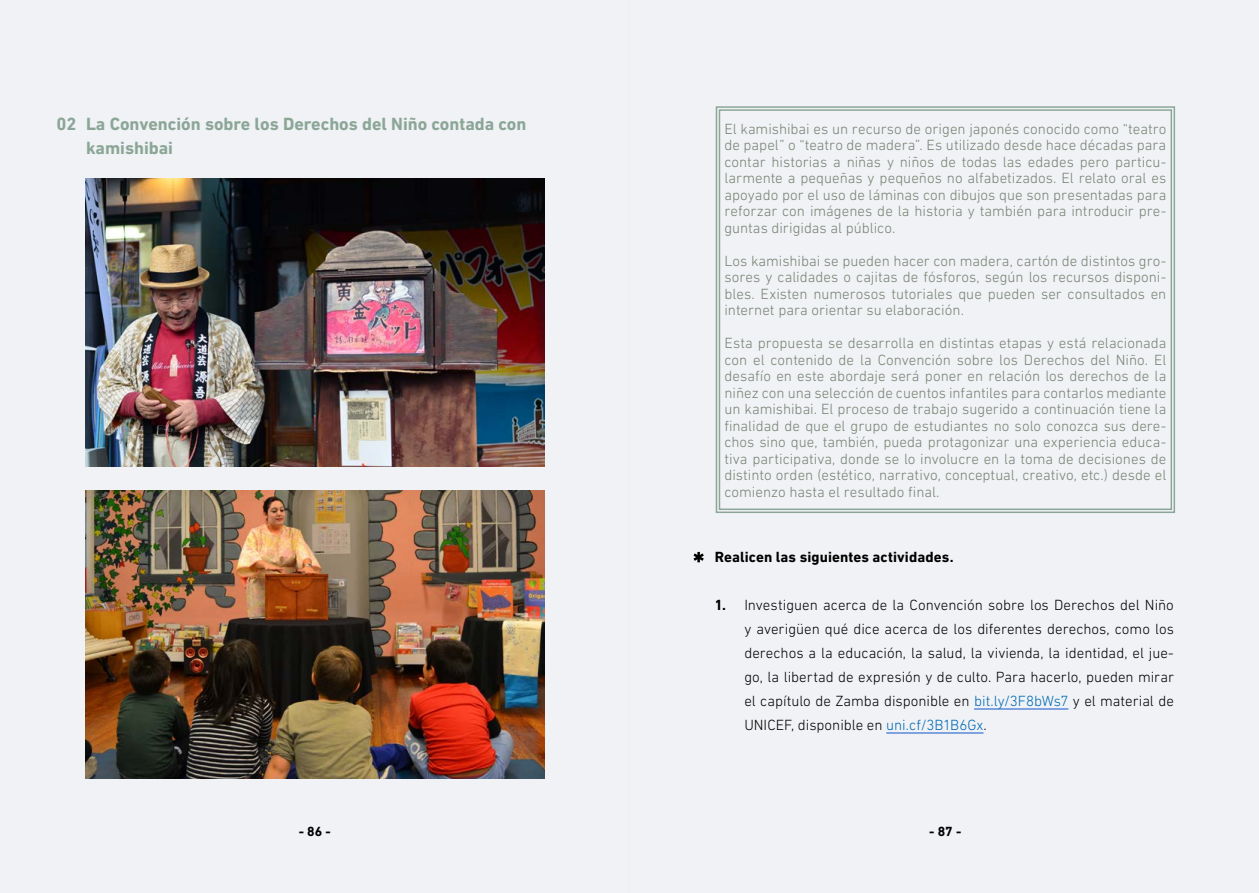
<style>
.page{position:relative;width:1259px;height:893px;background:#fff}
.page>*{position:absolute;margin:0;border:0;box-sizing:border-box;transform-origin:0 0}
.t1{font:700 18px/24px "DIN Next LT Pro";color:#8ba697}
.t2{font:300 15px/16.5px "DIN Next LT Pro";color:#778273;text-align:justify}
.t3{font:300 15px/24px "DIN Next LT Pro";letter-spacing:-.005em;color:#000;text-align:justify}
.t4{font:700 15px "DIN Next LT Pro";letter-spacing:.005em;color:#000}
.t5{font:700 13.5px "DIN Next LT Pro";color:#000}
.s1{font-weight:700}
.s2{color:#0069b4}
</style>
<div class="page">
<div style="left:0;top:0;width:629px;height:893px;background:#eaedf1"></div>
<div style="left:629px;top:0;width:630px;height:893px;background:#eaedf1"></div>
<hr style="left:974px;top:709px;width:94px;height:1px;background:#15c">
<hr style="left:886px;top:733px;width:97px;height:1px;background:#15c">
<img style="left:85px;top:178px;width:459px;height:288px">
<img style="left:85px;top:490px;width:459px;height:288px">
<svg style="left:715px;top:106px;width:460px;height:407px"></svg>
<svg style="left:693px;top:552px;width:11px;height:10px"></svg>
<p class="t1" style="left:86px;top:112px;width:442px">La Convención sobre los Derechos del Niño contada con kamishibai</p>
<p class="t1" style="left:56px;top:112px;width:22px">02</p>
<p class="t2" style="left:724px;top:120px;width:443px">El kamishibai es un recurso de origen japonés conocido como “teatro de papel” o “teatro de madera”. Es utilizado desde hace décadas para contar historias a niñas y niños de todas las edades pero particu&shy;larmente a pequeñas y pequeños no alfabetizados. El relato oral es apoyado por el uso de láminas con dibujos que son presentadas para reforzar con imágenes de la historia y también para introducir pre&shy;guntas dirigidas al público.</p>
<p class="t2" style="left:724px;top:252px;width:443px">Los kamishibai se pueden hacer con madera, cartón de distintos gro&shy;sores y calidades o cajitas de fósforos, según los recursos disponi&shy;bles. Existen numerosos tutoriales que pueden ser consultados en internet para orientar su elaboración.</p>
<p class="t2" style="left:724px;top:335px;width:443px">Esta propuesta se desarrolla en distintas etapas y está relacionada con el contenido de la Convención sobre los Derechos del Niño. El desafío en este abordaje será poner en relación los derechos de la niñez con una selección de cuentos infantiles para contarlos mediante un kamishibai. El proceso de trabajo sugerido a continuación tiene la finalidad de que el grupo de estudiantes no solo conozca sus dere&shy;chos sino que, también, pueda protagonizar una experiencia educa&shy;tiva participativa, donde se lo involucre en la toma de decisiones de distinto orden (estético, narrativo, conceptual, creativo, etc.) desde el comienzo hasta el resultado final.</p>
<p class="t4" style="left:715px;top:548px;width:240px">Realicen las siguientes actividades.</p>
<p class="t3" style="left:744px;top:593px;width:431px;text-indent:-30px"><span class="s1">1.</span> Investiguen acerca de la Convención sobre los Derechos del Niño y averigüen qué dice acerca de los diferentes derechos, como los derechos a la educación, la salud, la vivienda, la identidad, el jue&shy;go, la libertad de expresión y de culto. Para hacerlo, pueden mirar el capítulo de Zamba disponible en <span class="s2">bit.ly/3F8bWs7</span> y el material de UNICEF, disponible en <span class="s2">uni.cf/3B1B6Gx</span>.</p>
<p class="t5" style="left:299px;top:823px;width:33px">- 86 -</p>
<p class="t5" style="left:929px;top:823px;width:33px">- 87 -</p>
</div>
